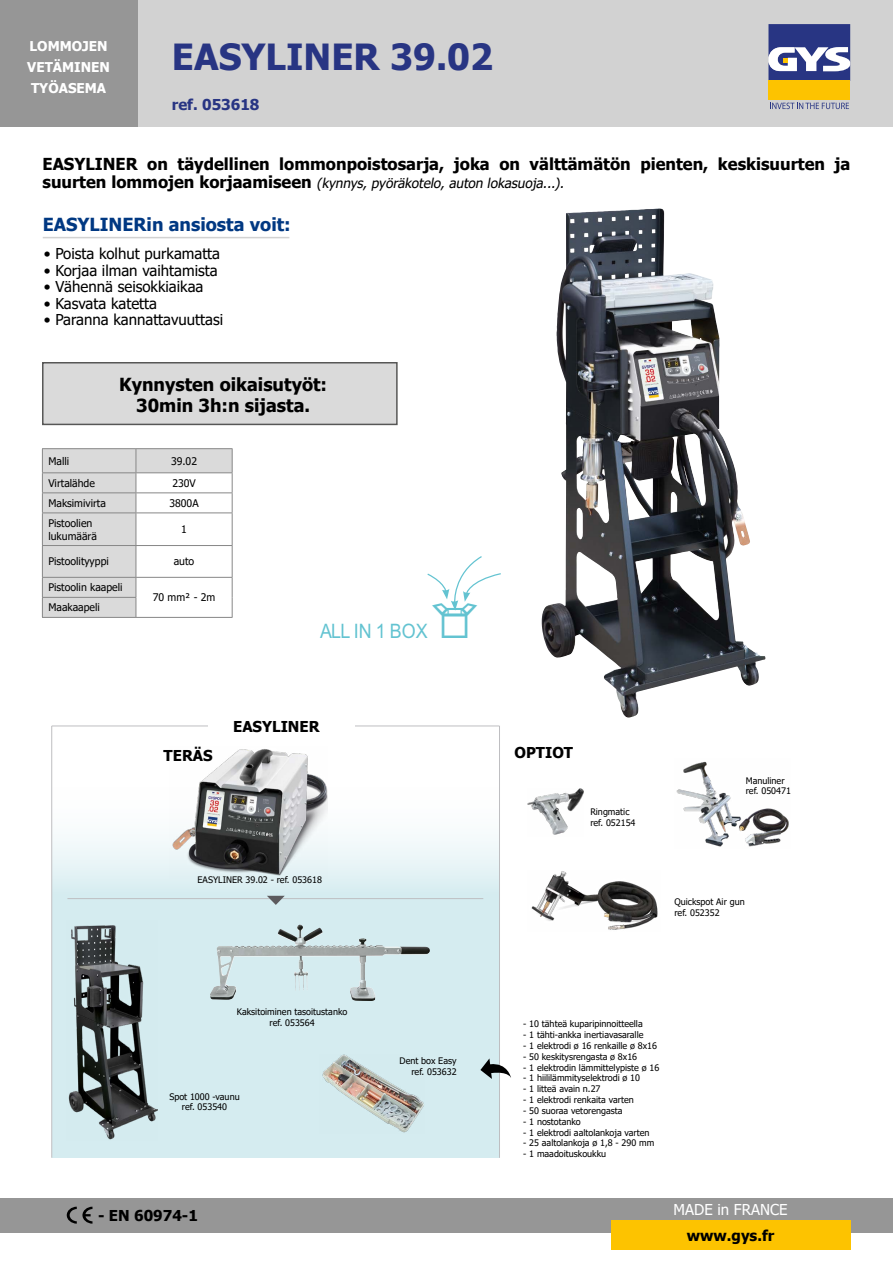
<style>
.page{position:relative;width:893px;height:1263px;background:#fff}
.page>*{position:absolute;margin:0;border:0;box-sizing:border-box;transform-origin:0 0}
.t1{font:700 36px "Tahoma";color:#283583}
.t2{font:19.95px "GYS";color:#63c3d1;scale:.9 1}
.t3{font:700 18px/21.6px "Tahoma";color:#000;text-align:center}
.t4{font:700 18px "Tahoma";color:#003882}
.t5{font:700 16.5px "Tahoma";color:#000}
.t6{font:15px "Tahoma";color:#000}
.t7{font:700 15px "Tahoma";color:#000}
.t8{font:15px "Tahoma";color:#fff}
.t9{font:700 15px "Tahoma";color:#283583}
.t10{font:italic 13.5px "Tahoma";color:#000}
.t11{font:700 13.5px/21px "Tahoma";color:#fff}
.t12{font:10.5px/12.6px "Tahoma";color:#000}
.t13{font:9px/10.8px "Tahoma";color:#000}
.s1{font-weight:700;font-style:normal;font-size:16.5px}
</style>
<div class="page">
<div style="left:52px;top:756px;width:447px;height:152px;background:#d5ecf0"></div>
<svg style="left:51px;top:725px;width:448px;height:170px"></svg>
<hr style="left:67px;top:898px;width:416px;height:1px;background:#bebec1">
<svg style="left:267px;top:896px;width:18px;height:9px"></svg>
<div style="left:52px;top:908px;width:447px;height:250px;background:#d5ecf0"></div>
<hr style="left:51px;top:726px;width:1px;height:432px;background:#bebec1">
<hr style="left:52px;top:725px;width:447px;height:1px;background:#bebec1">
<hr style="left:499px;top:726px;width:1px;height:432px;background:#bebec1">
<div style="left:208px;top:710px;width:147px;height:32px;background:#fff"></div>
<div style="left:137px;top:0;width:756px;height:127px;background:#d2d2d2"></div>
<div style="left:0;top:1198px;width:893px;height:34px;background:#969696"></div>
<div style="left:768px;top:81px;width:82px;height:19px;background:#fdc300"></div>
<svg style="left:768px;top:24px;width:82px;height:57px;background:#676ea1"></svg>
<svg style="left:770px;top:103px;width:79px;height:6px"></svg>
<div style="left:0;top:0;width:137px;height:127px;background:#969696"></div>
<div style="left:611px;top:1220px;width:239px;height:30px;background:#fdc300"></div>
<img style="left:542px;top:208px;width:223px;height:509px">
<img style="left:169px;top:746px;width:158px;height:132px">
<img style="left:68px;top:925px;width:90px;height:215px">
<img style="left:322px;top:1054px;width:102px;height:79px">
<img style="left:210px;top:928px;width:94px;height:72px">
<svg style="left:67px;top:1207px;width:25px;height:17px"></svg>
<img style="left:531px;top:871px;width:127px;height:59px">
<img style="left:676px;top:761px;width:113px;height:86px">
<img style="left:527px;top:788px;width:56px;height:47px">
<svg style="left:480px;top:1058px;width:31px;height:21px"></svg>
<hr style="left:43px;top:237px;width:246px;height:1px;background:#d2d2d2">
<div style="left:42px;top:362px;width:356px;height:63px;background:#dadada;border:2px solid #575756"></div>
<hr style="left:42px;top:448px;width:94px;height:1px;background:#878787">
<hr style="left:136px;top:448px;width:97px;height:1px;background:#878787">
<svg style="left:42px;top:449px;width:191px;height:168px"></svg>
<hr style="left:42px;top:617px;width:94px;height:1px;background:#878787">
<hr style="left:136px;top:617px;width:97px;height:1px;background:#878787">
<svg style="left:427px;top:556px;width:74px;height:55px"></svg>
<h3 class="t11" style="left:27px;top:36px;width:84px">LOMMOJEN<br>VETÄMINEN<br>TYÖASEMA</h3>
<h1 class="t1" style="left:172px;top:32px;width:323px">EASYLINER 39.02</h1>
<h3 class="t9" style="left:172px;top:94px;width:89px">ref. 053618</h3>
<h3 class="t5" style="left:43px;top:152px;width:809px">EASYLINER on täydellinen lommonpoistosarja, joka on välttämätön pienten, keskisuurten ja</h3>
<h3 class="t10" style="left:43px;top:174px;width:526px"><span class="s1">s u u rt e n l o m m oj e n ko rj a a m i s e e n</span> (kynnys,pyöräkotelo,auton lokasuoja...).</h3>
<h3 class="t4" style="left:43px;top:211px;width:250px">EASYLINERin ansiosta voit:</h3>
<h3 class="t6" style="left:44px;top:244px;width:178px">• Poista kolhut purkamatta</h3>
<h3 class="t6" style="left:44px;top:260px;width:175px">• Korjaa ilman vaihtamista</h3>
<h3 class="t6" style="left:44px;top:277px;width:161px">• Vähennä seisokkiaikaa</h3>
<h3 class="t6" style="left:44px;top:293px;width:115px">• Kasvata katetta</h3>
<h3 class="t6" style="left:44px;top:310px;width:181px">• Paranna kannattavuuttasi</h3>
<h3 class="t3" style="left:119px;top:374px;width:209px">Kynnysten oikaisutyöt:<br>30min 3h:n sijasta.</h3>
<p class="t12" style="left:48px;top:455px;width:22px">Malli</p>
<p class="t12" style="left:171px;top:455px;width:28px">39.02</p>
<p class="t12" style="left:48px;top:477px;width:48px">Virtalähde</p>
<p class="t12" style="left:172px;top:477px;width:25px">230V</p>
<p class="t12" style="left:48px;top:497px;width:59px">Maksimivirta</p>
<p class="t12" style="left:169px;top:497px;width:31px">3800A</p>
<p class="t12" style="left:48px;top:517px;width:50px">Pistoolien lukumäärä</p>
<p class="t12" style="left:181px;top:524px;width:7px">1</p>
<p class="t12" style="left:48px;top:556px;width:62px">Pistoolityyppi</p>
<p class="t12" style="left:174px;top:556px;width:22px">auto</p>
<p class="t12" style="left:48px;top:582px;width:76px">Pistoolin kaapeli</p>
<p class="t12" style="left:153px;top:592px;width:64px">70 mm² - 2m</p>
<p class="t12" style="left:48px;top:602px;width:53px">Maakaapeli</p>
<h2 class="t2" style="left:320px;top:618px;width:121px">ALL IN 1 BOX</h2>
<h3 class="t7" style="left:164px;top:744px;width:51px">TERÄS</h3>
<h3 class="t7" style="left:233px;top:716px;width:88px">EASYLINER</h3>
<p class="t13" style="left:198px;top:875px;width:126px">EASYLINER 39.02 - ref. 053618</p>
<p class="t13" style="left:237px;top:1007px;width:112px;text-align:center">Kaksitoiminen tasoitustanko ref. 053564</p>
<p class="t13" style="left:169px;top:1091px;width:72px;text-align:center">Spot 1000 -vaunu ref. 053540</p>
<h3 class="t7" style="left:98px;top:1205px;width:101px">- EN 60974-1</h3>
<p class="t13" style="left:400px;top:1056px;width:59px;text-align:right">Dent box Easy ref. 053632</p>
<h3 class="t7" style="left:514px;top:742px;width:60px">OPTIOT</h3>
<p class="t13" style="left:590px;top:807px;width:47px">Ringmatic ref. 052154</p>
<p class="t13" style="left:746px;top:775px;width:47px">Manuliner ref. 050471</p>
<p class="t13" style="left:674px;top:896px;width:72px">Quickspot Air gun ref. 052352</p>
<p class="t13" style="left:523px;top:1019px;width:121px">- 10 tähteä kuparipinnoitteella</p>
<p class="t13" style="left:523px;top:1030px;width:122px">- 1 tähti-ankka inertiavasaralle</p>
<p class="t13" style="left:523px;top:1041px;width:135px">- 1 elektrodi ø 16 renkaille ø 8x16</p>
<p class="t13" style="left:523px;top:1052px;width:115px">- 50 keskitysrengasta ø 8x16</p>
<p class="t13" style="left:523px;top:1062px;width:138px">- 1 elektrodin lämmittelypiste ø 16</p>
<p class="t13" style="left:523px;top:1073px;width:118px">- 1 hiililämmityselektrodi ø 10</p>
<p class="t13" style="left:523px;top:1084px;width:79px">- 1 litteä avain n.27</p>
<p class="t13" style="left:523px;top:1095px;width:112px">- 1 elektrodi renkaita varten</p>
<p class="t13" style="left:523px;top:1106px;width:101px">- 50 suoraa vetorengasta</p>
<p class="t13" style="left:523px;top:1116px;width:59px">- 1 nostotanko</p>
<p class="t13" style="left:523px;top:1127px;width:128px">- 1 elektrodi aaltolankoja varten</p>
<p class="t13" style="left:523px;top:1138px;width:133px">- 25 aaltolankoja ø 1,8 - 290 mm</p>
<p class="t13" style="left:523px;top:1149px;width:85px">- 1 maadoituskoukku</p>
<h3 class="t8" style="left:674px;top:1199px;width:115px">MADE in FRANCE</h3>
<h3 class="t7" style="left:687px;top:1225px;width:89px">www.gys.fr</h3>
</div>
